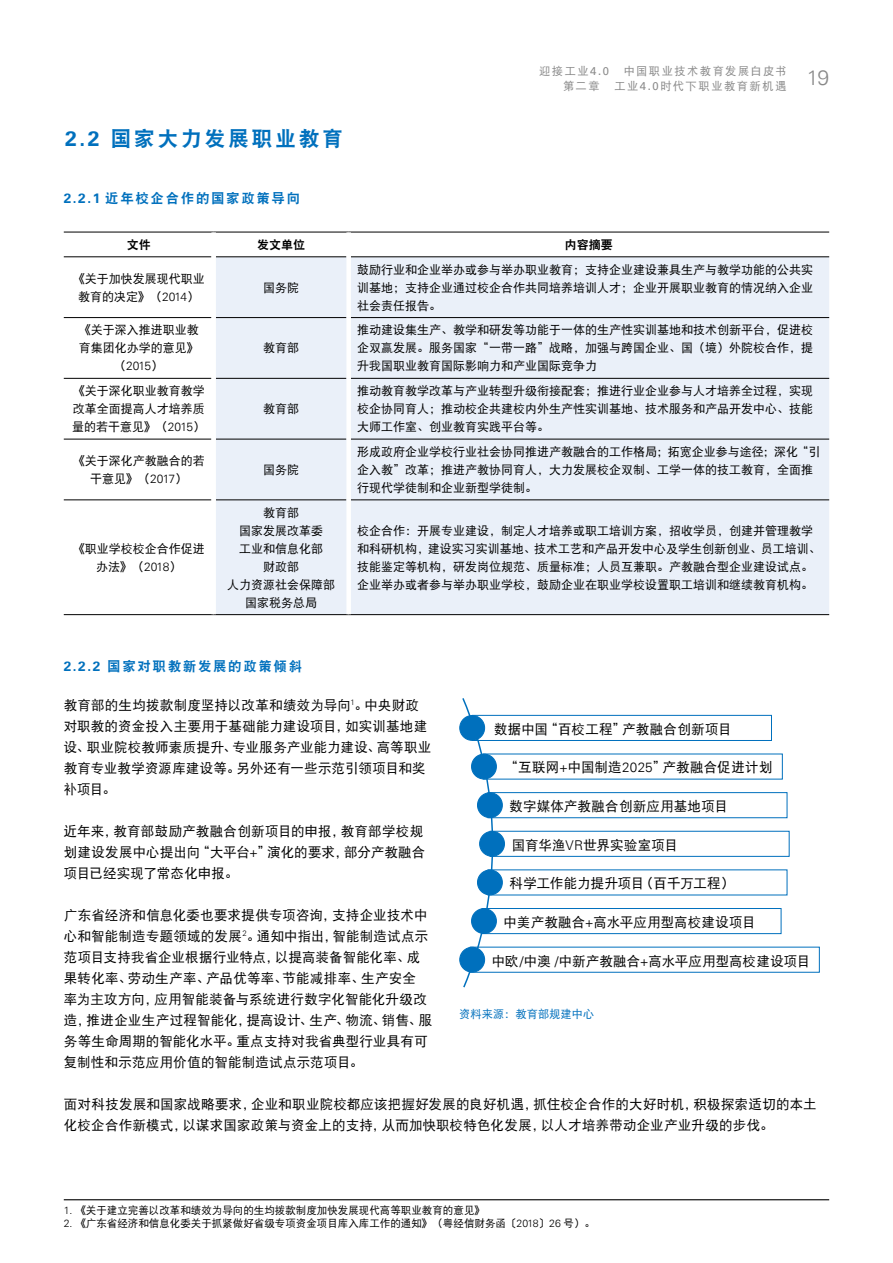
<style>
.page{position:relative;width:893px;height:1263px;background:#fff}
.page>*{position:absolute;margin:0;border:0;box-sizing:border-box;transform-origin:0 0}
.t1{font:21px "DFP Hei W9";letter-spacing:.12em;color:#0070bd}
.t2{font:300 21px "Univers Com 45";color:#898989}
.t3{font:13.5px/21px "DFP Hei W5";letter-spacing:.015em;color:#000}
.t4{font:13.5px "DFP Hei W9";letter-spacing:.12em;color:#0070bd}
.t5{font:12px/18px "DFP Hei W5";color:#000;text-align:center}
.t6{font:12px "DFP Hei W9";color:#000}
.t7{font:300 12px "Univers Com 45";color:#000}
.t8{font:11.25px "DFP Hei W5";letter-spacing:.135em;color:#898989}
.t9{font:11.25px "DFP Hei W5";color:#0070bd}
.t10{font:10.5px "DFP Hei W5";color:#000}
.s1{font-family:"Univers Com 65";font-weight:700}
.s2{font-family:"Univers Com 55 Roman"}
.s3{font-family:"Univers Com 45";font-weight:300}
.s4{font-family:"DFP Hei W5";font-weight:400}
</style>
<div class="page">
<div style="left:216px;top:257px;width:613px;height:357px;background:#eaf0f9"></div>
<hr style="left:64px;top:232px;width:150px;height:1px;background:#000">
<hr style="left:214px;top:232px;width:135px;height:1px;background:#000">
<hr style="left:349px;top:232px;width:480px;height:1px;background:#000">
<hr style="left:64px;top:256px;width:147px;height:1px;background:#000">
<hr style="left:216px;top:256px;width:130px;height:1px;background:#000">
<hr style="left:351px;top:256px;width:478px;height:1px;background:#000">
<hr style="left:64px;top:317px;width:147px;height:1px;background:#000">
<hr style="left:216px;top:317px;width:130px;height:1px;background:#000">
<hr style="left:351px;top:317px;width:478px;height:1px;background:#000">
<hr style="left:64px;top:378px;width:147px;height:1px;background:#000">
<hr style="left:216px;top:378px;width:130px;height:1px;background:#000">
<hr style="left:351px;top:378px;width:478px;height:1px;background:#000">
<hr style="left:64px;top:439px;width:147px;height:1px;background:#000">
<hr style="left:216px;top:439px;width:130px;height:1px;background:#000">
<hr style="left:351px;top:439px;width:478px;height:1px;background:#000">
<hr style="left:64px;top:499px;width:147px;height:1px;background:#000">
<hr style="left:216px;top:499px;width:130px;height:1px;background:#000">
<hr style="left:351px;top:499px;width:478px;height:1px;background:#000">
<hr style="left:64px;top:614px;width:150px;height:1px;background:#000">
<hr style="left:214px;top:614px;width:135px;height:1px;background:#000">
<hr style="left:349px;top:614px;width:480px;height:1px;background:#000">
<div style="left:211px;top:232px;width:5px;height:25px;background:#fff"></div>
<div style="left:346px;top:232px;width:5px;height:25px;background:#fff"></div>
<div style="left:346px;top:257px;width:5px;height:61px;background:#fff"></div>
<div style="left:346px;top:318px;width:5px;height:60px;background:#fff"></div>
<div style="left:346px;top:378px;width:5px;height:61px;background:#fff"></div>
<div style="left:346px;top:439px;width:5px;height:61px;background:#fff"></div>
<div style="left:346px;top:500px;width:5px;height:114px;background:#fff"></div>
<div style="left:459px;top:715px;width:26px;height:26px;border:1px solid #0070bd;border-radius:50%"></div>
<div style="left:472px;top:715px;width:300px;height:26px;border:1px solid #0070bd"></div>
<div style="left:472px;top:754px;width:24px;height:25px;background:#0070bd;border-radius:50%"></div>
<div style="left:471px;top:754px;width:26px;height:25px;border:1px solid #0070bd;border-radius:50%"></div>
<div style="left:477px;top:793px;width:25px;height:24px;background:#0070bd;border-radius:50%"></div>
<div style="left:477px;top:792px;width:26px;height:26px;border:1px solid #0070bd;border-radius:50%"></div>
<div style="left:488px;top:792px;width:299px;height:26px;border:1px solid #0070bd"></div>
<div style="left:477px;top:870px;width:25px;height:25px;background:#0070bd;border-radius:50%"></div>
<div style="left:477px;top:869px;width:26px;height:26px;border:1px solid #0070bd;border-radius:50%"></div>
<div style="left:472px;top:909px;width:24px;height:24px;background:#0070bd;border-radius:50%"></div>
<div style="left:471px;top:908px;width:26px;height:26px;border:1px solid #0070bd;border-radius:50%"></div>
<div style="left:482px;top:908px;width:299px;height:26px;border:1px solid #0070bd"></div>
<div style="left:459px;top:947px;width:26px;height:26px;border:1px solid #0070bd;border-radius:50%"></div>
<div style="left:480px;top:831px;width:24px;height:25px;background:#0070bd;border-radius:50%"></div>
<div style="left:479px;top:831px;width:26px;height:26px;border:1px solid #0070bd;border-radius:50%"></div>
<div style="left:490px;top:831px;width:299px;height:26px;border:1px solid #0070bd"></div>
<svg style="left:461px;top:698px;width:33px;height:290px"></svg>
<hr style="left:64px;top:1199px;width:765px;height:1px;background:#000">
<h1 class="t1" style="left:65px;top:128px;width:279px"><span class="s1">2.2</span> 国家大力发展职业教育</h1>
<p class="t8" style="left:539px;top:65px;width:71px">迎接工业<span class="s2">4.0</span></p>
<p class="t8" style="left:624px;top:65px;width:164px">中国职业技术教育发展白皮书</p>
<p class="t8" style="left:563px;top:80px;width:38px">第二章</p>
<p class="t8" style="left:614px;top:80px;width:174px">工业<span class="s2">4.0</span>时代下职业教育新机遇</p>
<h1 class="t2" style="left:807px;top:65px;width:24px">19</h1>
<p class="t4" style="left:64px;top:191px;width:238px"><span class="s1">2.2.1</span> 近年校企合作的国家政策导向</p>
<p class="t6" style="left:127px;top:238px;width:25px">文件</p>
<p class="t6" style="left:257px;top:238px;width:49px">发文单位</p>
<p class="t6" style="left:565px;top:238px;width:49px">内容摘要</p>
<p class="t5" style="left:73px;top:269px;width:133px">《关于加快发展现代职业教育的决定》（<span class="s3">2014</span>）</p>
<p class="t5" style="left:263px;top:278px;width:37px">国务院</p>
<p class="t5" style="left:357px;top:260px;width:457px;text-align:justify">鼓励行业和企业举办或参与举办职业教育；支持企业建设兼具生产与教学功能的公共实训基地；支持企业通过校企合作共同培养培训人才；企业开展职业教育的情况纳入企业社会责任报告。</p>
<p class="t5" style="left:79px;top:321px;width:121px;text-align:left">《关于深入推进职业教育集团化办学的意见》</p>
<p class="t7" style="left:114px;top:359px;width:51px"><span class="s4">（</span>2015<span class="s4">）</span></p>
<p class="t5" style="left:72px;top:381px;width:134px;text-align:justify">《关于深化职业教育教学改革全面提高人才培养质量的若干意见》（<span class="s3">2015</span>）</p>
<p class="t5" style="left:263px;top:339px;width:37px">教育部</p>
<p class="t5" style="left:263px;top:399px;width:37px">教育部</p>
<p class="t5" style="left:73px;top:451px;width:133px">《关于深化产教融合的若干意见》（<span class="s3">2017</span>）</p>
<p class="t5" style="left:263px;top:460px;width:37px">国务院</p>
<p class="t5" style="left:73px;top:539px;width:133px">《职业学校校企合作促进办法》（<span class="s3">2018</span>）</p>
<p class="t5" style="left:227px;top:503px;width:109px">教育部<br>国家发展改革委<br>工业和信息化部<br>财政部<br>人力资源社会保障部国家税务总局</p>
<p class="t4" style="left:64px;top:659px;width:240px"><span class="s1">2.2.2</span> 国家对职教新发展的政策倾斜</p>
<p class="t5" style="left:357px;top:321px;width:457px;text-align:justify">推动建设集生产、教学和研发等功能于一体的生产性实训基地和技术创新平台，促进校企双赢发展。服务国家“一带一路”战略，加强与跨国企业、国（境）外院校合作，提升我国职业教育国际影响力和产业国际竞争力</p>
<p class="t5" style="left:357px;top:381px;width:457px;text-align:justify">推动教育教学改革与产业转型升级衔接配套；推进行业企业参与人才培养全过程，实现校企协同育人；推动校企共建校内外生产性实训基地、技术服务和产品开发中心、技能大师工作室、创业教育实践平台等。</p>
<p class="t5" style="left:357px;top:442px;width:465px;text-align:left">形成政府企业学校行业社会协同推进产教融合的工作格局；拓宽企业参与途径；深化“引企入教”改革；推进产教协同育人，大力发展校企双制、工学一体的技工教育，全面推行现代学徒制和企业新型学徒制。</p>
<p class="t5" style="left:357px;top:521px;width:465px;text-align:left">校企合作：开展专业建设，制定人才培养或职工培训方案，招收学员，创建并管理教学和科研机构，建设实习实训基地、技术工艺和产品开发中心及学生创新创业、员工培训、技能鉴定等机构，研发岗位规范、质量标准；人员互兼职。产教融合型企业建设试点。企业举办或者参与举办职业学校，鼓励企业在职业学校设置职工培训和继续教育机构。</p>
<p class="t3" style="left:64px;top:694px;width:369px">教育部的生均拨款制度坚持以改革和绩效为导向<sup>1</sup>。中央财政对职教的资金投入主要用于基础能力建设项目，如实训基地建设、职业院校教师素质提升、专业服务产业能力建设、高等职业教育专业教学资源库建设等。另外还有一些示范引领项目和奖补项目。</p>
<p class="t3" style="left:64px;top:820px;width:363px">近年来，教育部鼓励产教融合创新项目的申报，教育部学校规划建设发展中心提出向“大平台<span class="s3">+</span>”演化的要求，部分产教融合项目已经实现了常态化申报。</p>
<p class="t3" style="left:64px;top:904px;width:370px">广东省经济和信息化委也要求提供专项咨询，支持企业技术中心和智能制造专题领域的发展<sup>2</sup>。通知中指出，智能制造试点示范项目支持我省企业根据行业特点，以提高装备智能化率、成果转化率、劳动生产率、产品优等率、节能减排率、生产安全率为主攻方向，应用智能装备与系统进行数字化智能化升级改造，推进企业生产过程智能化，提高设计、生产、物流、销售、服务等生命周期的智能化水平。重点支持对我省典型行业具有可复制性和示范应用价值的智能制造试点示范项目。</p>
<p class="t3" style="left:494px;top:718px;width:239px">数据中国“百校工程”产教融合创新项目</p>
<p class="t3" style="left:505px;top:757px;width:269px">“互联网<span class="s3">+</span>中国制造<span class="s3">2025</span>”产教融合促进计划</p>
<p class="t3" style="left:510px;top:795px;width:220px">数字媒体产教融合创新应用基地项目</p>
<p class="t3" style="left:512px;top:834px;width:168px">国育华渔<span class="s3">VR</span>世界实验室项目</p>
<p class="t3" style="left:510px;top:873px;width:226px">科学工作能力提升项目（百千万工程）</p>
<p class="t3" style="left:504px;top:911px;width:253px">中美产教融合<span class="s3">+</span>高水平应用型高校建设项目</p>
<p class="t3" style="left:492px;top:950px;width:320px">中欧<span class="s3">/</span>中澳 <span class="s3">/</span>中新产教融合<span class="s3">+</span>高水平应用型高校建设项目</p>
<p class="t9" style="left:459px;top:1008px;width:136px">资料来源：教育部规建中心</p>
<p class="t3" style="left:64px;top:1093px;width:754px">面对科技发展和国家战略要求，企业和职业院校都应该把握好发展的良好机遇，抓住校企合作的大好时机，积极探索适切的本土化校企合作新模式，以谋求国家政策与资金上的支持，从而加快职校特色化发展，以人才培养带动企业产业升级的步伐。</p>
<p class="t10" style="left:64px;top:1204px;width:423px"><span class="s3">1.</span> 《关于建立完善以改革和绩效为导向的生均拨款制度加快发展现代高等职业教育的意见》</p>
<p class="t10" style="left:64px;top:1217px;width:533px"><span class="s3">2.</span> 《广东省经济和信息化委关于抓紧做好省级专项资金项目库入库工作的通知》（粤经信财务函〔<span class="s3">2018</span>〕<span class="s3">26</span> 号）。</p>
</div>
